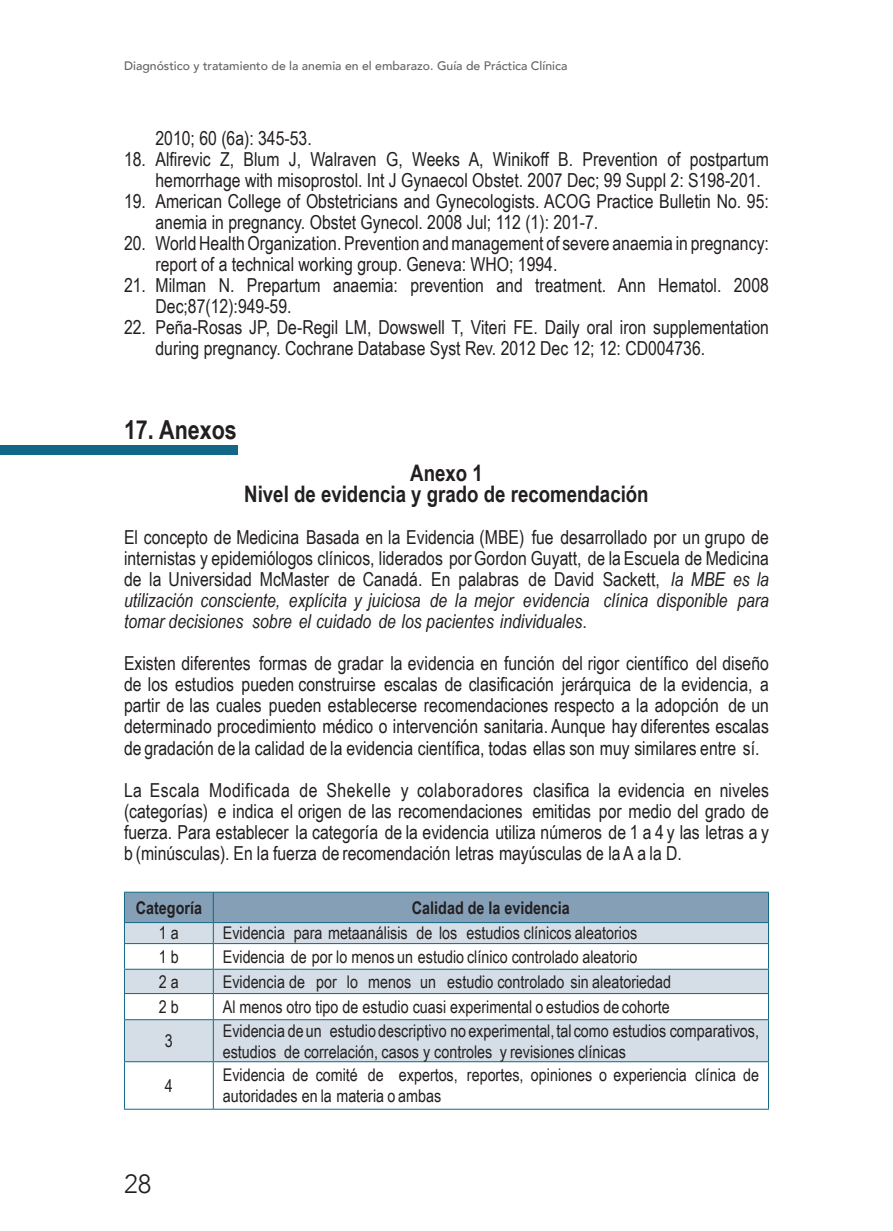
<style>
.page{position:relative;width:893px;height:1231px;background:#fff}
.page>*{position:absolute;margin:0;border:0;box-sizing:border-box;transform-origin:0 0}
.t1{font:700 26.25px "Arial Narrow";color:#231f20}
.t2{font:300 26.25px "Avenir";color:#231f20}
.t3{font:700 22.75px/21px "Arial Narrow";color:#231f20;text-align:center}
.t4{font:19.25px/21px "Arial Narrow";color:#231f20}
.t5{font:17.5px/21px "Arial Narrow";color:#231f20}
.t6{font:700 17.5px "Arial Narrow";color:#231f20}
.t7{font:500 12.25px "Avenir";color:#636366}
.s1{font-style:italic}
</style>
<div class="page">
<div style="left:125px;top:1020px;width:643px;height:41px;background:#d5dee6"></div>
<hr style="left:124px;top:891px;width:89px;height:1px;background:#116785">
<hr style="left:213px;top:891px;width:556px;height:1px;background:#116785">
<svg style="left:124px;top:892px;width:645px;height:127px"></svg>
<hr style="left:124px;top:1019px;width:89px;height:1px;background:#116785">
<hr style="left:124px;top:1020px;width:1px;height:41px;background:#116785">
<hr style="left:213px;top:1019px;width:556px;height:1px;background:#116785">
<hr style="left:213px;top:1020px;width:1px;height:41px;background:#116785">
<hr style="left:768px;top:1020px;width:1px;height:41px;background:#116785">
<hr style="left:124px;top:1061px;width:89px;height:1px;background:#116785">
<hr style="left:124px;top:1062px;width:1px;height:46px;background:#116785">
<hr style="left:213px;top:1061px;width:556px;height:1px;background:#116785">
<hr style="left:213px;top:1062px;width:1px;height:46px;background:#116785">
<hr style="left:768px;top:1062px;width:1px;height:46px;background:#116785">
<hr style="left:124px;top:1108px;width:89px;height:1px;background:#116785">
<hr style="left:213px;top:1108px;width:556px;height:1px;background:#116785">
<div style="left:0;top:445px;width:237px;height:10px;background:#116785"></div>
<p class="t7" style="left:124px;top:55px;width:445px">Diagnóstico y tratamiento de la anemia en el embarazo. Guía de Práctica Clínica</p>
<p class="t4" style="left:156px;top:127px;width:158px">2010; 60 (6a): 345-53.</p>
<p class="t4" style="left:156px;top:148px;width:615px;text-indent:-31px">18. Alfirevic Z, Blum J, Walraven G, Weeks A, Winikoff B. Prevention of postpartum hemorrhage with misoprostol. Int J Gynaecol Obstet. 2007 Dec; 99 Suppl 2: S198-201.</p>
<p class="t4" style="left:156px;top:190px;width:615px;text-indent:-31px">19. American College of Obstetricians and Gynecologists. ACOG Practice Bulletin No. 95: anemia in pregnancy. Obstet Gynecol. 2008 Jul; 112 (1): 201-7.</p>
<p class="t4" style="left:156px;top:232px;width:615px;text-indent:-31px">20. World Health Organization. Prevention and management of severe anaemia in pregnancy: report of a technical working group. Geneva: WHO; 1994.</p>
<p class="t4" style="left:156px;top:274px;width:615px;text-indent:-31px">21. Milman N. Prepartum anaemia: prevention and treatment. Ann Hematol. 2008<br>Dec;87(12):949-59.</p>
<p class="t4" style="left:156px;top:316px;width:615px;text-indent:-31px">22. Peña-Rosas JP, De-Regil LM, Dowswell T, Viteri FE. Daily oral iron supplementation during pregnancy. Cochrane Database Syst Rev. 2012 Dec 12; 12: CD004736.</p>
<h1 class="t1" style="left:124px;top:410px;width:114px">17. Anexos</h1>
<p class="t3" style="left:244px;top:461px;width:406px">Anexo 1<br>Nivel de evidencia y grado de recomendación</p>
<p class="t4" style="left:124px;top:526px;width:646px;text-align:justify">El concepto de Medicina Basada en la Evidencia (MBE) fue desarrollado por un grupo de internistas y epidemiólogos clínicos, liderados por Gordon Guyatt, de la Escuela de Medicina de la Universidad McMaster de Canadá. En palabras de David Sackett, <span class="s1">la MBE es la utilización consciente, explícita y juiciosa de la mejor evidencia clínica disponible para tomar decisiones sobre el cuidado de los pacientes individuales</span>.</p>
<p class="t4" style="left:124px;top:652px;width:646px;text-align:justify">Existen diferentes formas de gradar la evidencia en función del rigor científico del diseño de los estudios pueden construirse escalas de clasificación jerárquica de la evidencia, a partir de las cuales pueden establecerse recomendaciones respecto a la adopción de un determinado procedimiento médico o intervención sanitaria. Aunque hay diferentes escalas de gradación de la calidad de la evidencia científica, todas ellas son muy similares entre sí.</p>
<p class="t4" style="left:124px;top:778px;width:646px;text-align:justify">La Escala Modificada de Shekelle y colaboradores clasifica la evidencia en niveles (categorías) e indica el origen de las recomendaciones emitidas por medio del grado de fuerza. Para establecer la categoría de la evidencia utiliza números de 1 a 4 y las letras a y b (minúsculas). En la fuerza de recomendación letras mayúsculas de la A a la D.</p>
<p class="t6" style="left:136px;top:894px;width:68px">Categoría</p>
<p class="t6" style="left:412px;top:894px;width:159px">Calidad de la evidencia</p>
<p class="t5" style="left:159px;top:922px;width:21px">1 a</p>
<p class="t5" style="left:223px;top:922px;width:416px">Evidencia para metaanálisis de los estudios clínicos aleatorios</p>
<p class="t5" style="left:159px;top:945px;width:21px">1 b</p>
<p class="t5" style="left:223px;top:945px;width:416px">Evidencia de por lo menos un estudio clínico controlado aleatorio</p>
<p class="t5" style="left:159px;top:970px;width:21px">2 a</p>
<p class="t5" style="left:223px;top:970px;width:450px">Evidencia de por lo menos un estudio controlado sin aleatoriedad</p>
<p class="t5" style="left:159px;top:995px;width:21px">2 b</p>
<p class="t5" style="left:223px;top:995px;width:448px">Al menos otro tipo de estudio cuasi experimental o estudios de cohorte</p>
<p class="t5" style="left:165px;top:1029px;width:9px">3</p>
<p class="t5" style="left:223px;top:1019px;width:538px">Evidencia de un estudio descriptivo no experimental, tal como estudios comparativos, estudios de correlación, casos y controles y revisiones clínicas</p>
<p class="t5" style="left:165px;top:1074px;width:9px">4</p>
<p class="t5" style="left:223px;top:1063px;width:538px">Evidencia de comité de expertos, reportes, opiniones o experiencia clínica de autoridades en la materia o ambas</p>
<h1 class="t2" style="left:124px;top:1167px;width:29px">28</h1>
</div>
